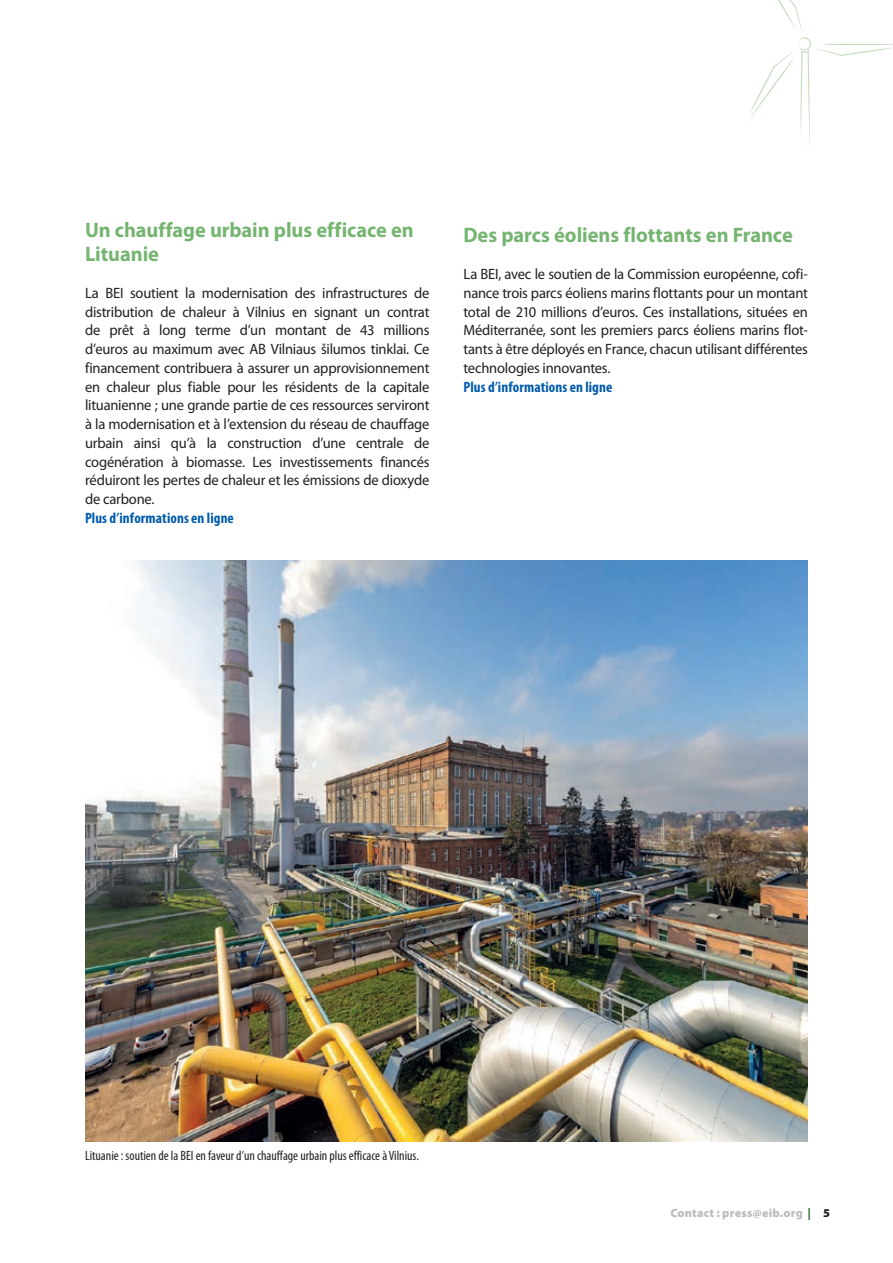
<style>
.page{position:relative;width:893px;height:1263px;background:#fff}
.page>*{position:absolute;margin:0;border:0;box-sizing:border-box;transform-origin:0 0}
.TITRE_PROJECT_2_LIGN{font:700 21px/24px "Myriad Pro";letter-spacing:-.005em;color:#76b571}
.TITRE_PROJECT_1_LIGN{font:700 21px "Myriad Pro";color:#76b571}
.TEXT_PROJECTS{font:15px/18.8px "Myriad Pro";letter-spacing:-.015em;color:#231f20;text-align:justify}
.MORE_INFO_ONLINE{font:700 condensed 15px "Myriad Pro";letter-spacing:.005em;color:#015bab}
.LEGENDE_PHOTO{font:condensed 13.5px "Myriad Pro";color:#231f20}
.t1{font:900 12px "Myriad Pro";letter-spacing:.015em;color:#bcbdc0}
.s1{color:#3a7840}
.s2{color:#231f20}
</style>
<div class="page">
<svg style="left:749px;top:0;width:144px;height:145px"></svg>
<img style="left:85px;top:560px;width:723px;height:582px">
<p class="TITRE_PROJECT_2_LIGN" style="left:85px;top:218px;width:330px">Un chauffage urbain plus efficace en<br>Lituanie</p>
<p class="TEXT_PROJECTS" style="left:85px;top:284px;width:346px">La BEI soutient la modernisation des infrastructures de distribution de chaleur à Vilnius en signant un contrat de prêt à long terme d’un montant de 43 millions d’euros au maximum avec AB Vilniaus šilumos tinklai. Ce financement contribuera à assurer un approvisionnement en chaleur plus fiable pour les résidents de la capitale lituanienne ; une grande partie de ces ressources serviront à la modernisation et à l’extension du réseau de chauffage urbain ainsi qu’à la construction d’une centrale de cogénération à biomasse. Les investissements financés réduiront les pertes de chaleur et les émissions de dioxyde de carbone.</p>
<p class="MORE_INFO_ONLINE" style="left:85px;top:509px;width:150px">Plus d’informations en ligne</p>
<p class="TITRE_PROJECT_1_LIGN" style="left:463px;top:223px;width:331px">Des parcs éoliens flottants en France</p>
<p class="TEXT_PROJECTS" style="left:463px;top:265px;width:346px">La BEI, avec le soutien de la Commission européenne, cofi&shy;nance trois parcs éoliens marins flottants pour un montant total de 210 millions d’euros. Ces installations, situées en Méditerranée, sont les premiers parcs éoliens marins flot&shy;tants à être déployés en France, chacun utilisant différentes technologies innovantes.</p>
<p class="MORE_INFO_ONLINE" style="left:463px;top:378px;width:150px">Plus d’informations en ligne</p>
<p class="LEGENDE_PHOTO" style="left:85px;top:1148px;width:335px">Lituanie : soutien de la BEI en faveur d’un chauffage urbain plus efficace à Vilnius.</p>
<p class="t1" style="left:670px;top:1206px;width:161px">Contact : press@eib.org <span class="s1">|</span> <span class="s2">5</span></p>
</div>
